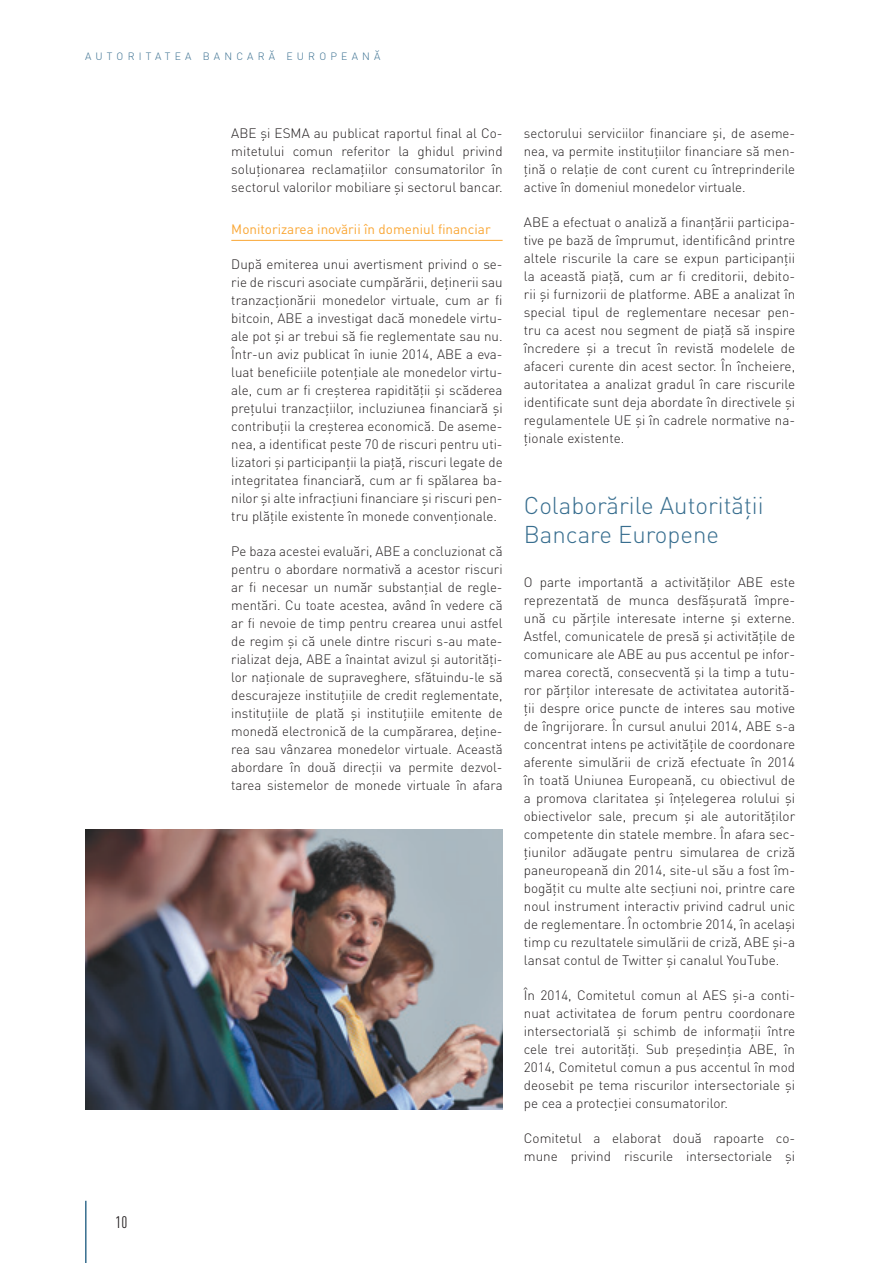
<style>
.page{position:relative;width:893px;height:1263px;background:#fff}
.page>*{position:absolute;margin:0;border:0;box-sizing:border-box;transform-origin:0 0}
.title2{font:300 24px/28.8px "DIN Pro";color:#386e8f}
.t1{font:condensed 16.5px "DIN Pro";color:#231f20}
.body{font:300 13.5px/18px "DIN Pro";color:#231f20;text-align:justify}
.title4{font:13.5px "DIN Pro";color:#faa633}
.t2{font:300 10.5px "DIN Pro";letter-spacing:.4em;color:#386e8f}
</style>
<div class="page">
<hr style="left:85px;top:1201px;width:2px;height:62px;background:#386e8f">
<hr style="left:231px;top:240px;width:272px;height:1px;background:#faa633">
<img style="left:85px;top:830px;width:418px;height:279px">
<p class="t2" style="left:85px;top:49px;width:297px">AUTORITATEA BANCARĂ EUROPEANĂ</p>
<p class="t1" style="left:116px;top:1212px;width:13px">10</p>
<p class="body" style="left:231px;top:123px;width:273px">ABE și ESMA au publicat raportul final al Co‑ mitetului comun referitor la ghidul privind soluționarea reclamațiilor consumatorilor în sectorul valorilor mobiliare și sectorul bancar.</p>
<p class="title4" style="left:231px;top:220px;width:261px">Monitorizarea inovării în domeniul financiar</p>
<p class="body" style="left:231px;top:254px;width:273px">După emiterea unui avertisment privind o se‑ rie de riscuri asociate cumpărării, deținerii sau tranzacționării monedelor virtuale, cum ar fi bitcoin, ABE a investigat dacă monedele virtu‑ ale pot și ar trebui să fie reglementate sau nu.<br>Într‑un aviz publicat în iunie 2014, ABE a eva‑ luat beneficiile potențiale ale monedelor virtu‑ ale, cum ar fi creșterea rapidității și scăderea prețului tranzacțiilor, incluziunea financiară și contribuții la creșterea economică. De aseme‑ nea, a identificat peste 70 de riscuri pentru uti‑ lizatori și participanții la piață, riscuri legate de integritatea financiară, cum ar fi spălarea ba‑ nilor și alte infracțiuni financiare și riscuri pen‑ tru plățile existente în monede convenționale.</p>
<p class="body" style="left:231px;top:541px;width:273px">Pe baza acestei evaluări, ABE a concluzionat că pentru o abordare normativă a acestor riscuri ar fi necesar un număr substanțial de regle‑ mentări. Cu toate acestea, având în vedere că ar fi nevoie de timp pentru crearea unui astfel de regim și că unele dintre riscuri s‑au mate‑ rializat deja, ABE a înaintat avizul și autorități‑ lor naționale de supraveghere, sfătuindu‑le să descurajeze instituțiile de credit reglementate, instituțiile de plată și instituțiile emitente de monedă electronică de la cumpărarea, deține‑ rea sau vânzarea monedelor virtuale. Această abordare în două direcții va permite dezvol‑ tarea sistemelor de monede virtuale în afara</p>
<p class="body" style="left:524px;top:123px;width:273px">sectorului serviciilor financiare și, de aseme‑ nea, va permite instituțiilor financiare să men‑ țină o relație de cont curent cu întreprinderile active în domeniul monedelor virtuale.</p>
<p class="body" style="left:524px;top:212px;width:273px">ABE a efectuat o analiză a finanțării participa‑ tive pe bază de împrumut, identificând printre altele riscurile la care se expun participanții la această piață, cum ar fi creditorii, debito‑ rii și furnizorii de platforme. ABE a analizat în special tipul de reglementare necesar pen‑ tru ca acest nou segment de piață să inspire încredere și a trecut în revistă modelele de afaceri curente din acest sector. În încheiere, autoritatea a analizat gradul în care riscurile identificate sunt deja abordate în directivele și regulamentele UE și în cadrele normative na‑ ționale existente.</p>
<p class="title2" style="left:524px;top:490px;width:241px">Colaborările Autorității<br>Bancare Europene</p>
<p class="body" style="left:524px;top:572px;width:273px">O parte importantă a activităților ABE este reprezentată de munca desfășurată împre‑ ună cu părțile interesate interne și externe.<br>Astfel, comunicatele de presă și activitățile de comunicare ale ABE au pus accentul pe infor‑ marea corectă, consecventă și la timp a tutu‑ ror părților interesate de activitatea autorită‑ ții despre orice puncte de interes sau motive de îngrijorare. În cursul anului 2014, ABE s‑a concentrat intens pe activitățile de coordonare aferente simulării de criză efectuate în 2014 în toată Uniunea Europeană, cu obiectivul de a promova claritatea și înțelegerea rolului și obiectivelor sale, precum și ale autorităților competente din statele membre. În afara sec‑ țiunilor adăugate pentru simularea de criză paneuropeană din 2014, site‑ul său a fost îm‑ bogățit cu multe alte secțiuni noi, printre care noul instrument interactiv privind cadrul unic de reglementare. În octombrie 2014, în același timp cu rezultatele simulării de criză, ABE și‑a lansat contul de Twitter și canalul YouTube.</p>
<p class="body" style="left:524px;top:985px;width:273px">În 2014, Comitetul comun al AES și‑a conti‑ nuat activitatea de forum pentru coordonare intersectorială și schimb de informații între cele trei autorități. Sub președinția ABE, în 2014, Comitetul comun a pus accentul în mod deosebit pe tema riscurilor intersectoriale și pe cea a protecției consumatorilor.</p>
<p class="body" style="left:524px;top:1128px;width:273px">Comitetul a elaborat două rapoarte co‑ mune privind riscurile intersectoriale și</p>
</div>
